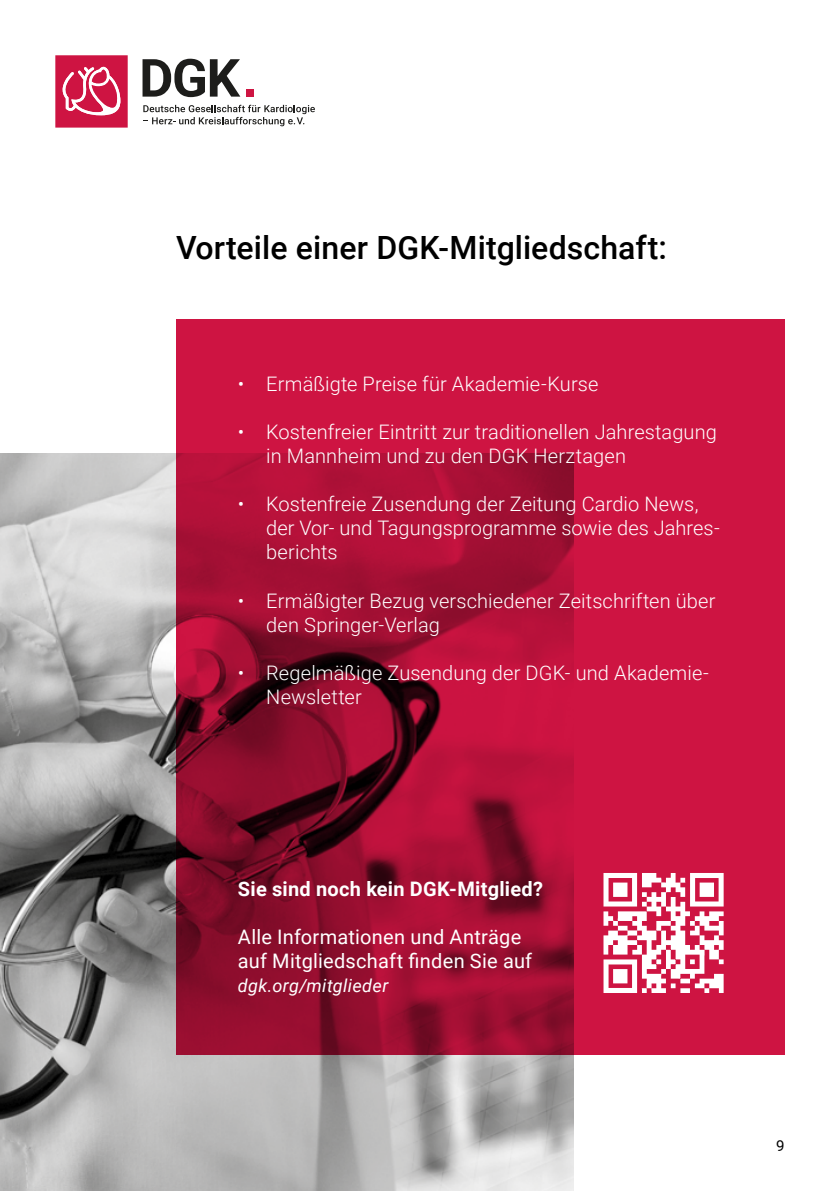
<style>
.page{position:relative;width:840px;height:1191px;background:#fff}
.page>*{position:absolute;margin:0;border:0;box-sizing:border-box;transform-origin:0 0}
.t1{font:500 32px "Roboto";letter-spacing:.005em;color:#000}
.t2{font:300 20px/24px "Roboto";letter-spacing:.005em;color:#fff}
.t3{font:20px/24px "Roboto";letter-spacing:.01em;color:#fff}
.t4{font:700 20px "Roboto";letter-spacing:.015em;color:#fff}
.t5{font:italic 18px "Roboto";letter-spacing:.02em;color:#fff}
.t6{font:15px "Roboto";color:#000}
</style>
<div class="page">
<img style="left:0;top:454px;width:573px;height:737px">
<svg style="left:142px;top:59px;width:98px;height:38px"></svg>
<div style="left:246px;top:89px;width:7px;height:8px;background:#ce1442"></div>
<svg style="left:55px;top:55px;width:73px;height:73px;background:#d63e64"></svg>
<svg style="left:143px;top:105px;width:172px;height:21px"></svg>
<svg style="left:177px;top:319px;width:607px;height:735px;background:#b01038"></svg>
<svg style="left:603px;top:873px;width:120px;height:120px"></svg>
<h1 class="t1" style="left:176px;top:225px;width:492px">Vorteile einer DGK-Mitgliedschaft:</h1>
<p class="t2" style="left:238px;top:371px;width:362px">• Ermäßigte Preise für Akademie-Kurse</p>
<p class="t2" style="left:266px;top:419px;width:452px;text-indent:-28px">• Kostenfreier Eintritt zur traditionellen Jahrestagung in Mannheim und zu den DGK Herztagen</p>
<p class="t2" style="left:266px;top:491px;width:453px;text-indent:-28px">• Kostenfreie Zusendung der Zeitung Cardio News, der Vor- und Tagungsprogramme sowie des Jahres&shy;berichts</p>
<p class="t2" style="left:266px;top:587px;width:450px;text-indent:-28px">• Ermäßigter Bezug verschiedener Zeitschriften über den Springer-Verlag</p>
<p class="t2" style="left:266px;top:659px;width:444px;text-indent:-28px">• Regelmäßige Zusendung der DGK- und Akademie-<br>Newsletter</p>
<p class="t4" style="left:238px;top:874px;width:306px">Sie sind noch kein DGK-Mitglied?</p>
<p class="t3" style="left:238px;top:923px;width:296px">Alle Informationen und Anträge auf Mitgliedschaft finden Sie auf</p>
<p class="t5" style="left:238px;top:972px;width:152px">dgk.org/mitglieder</p>
<p class="t6" style="left:775px;top:1135px;width:10px">9</p>
</div>
